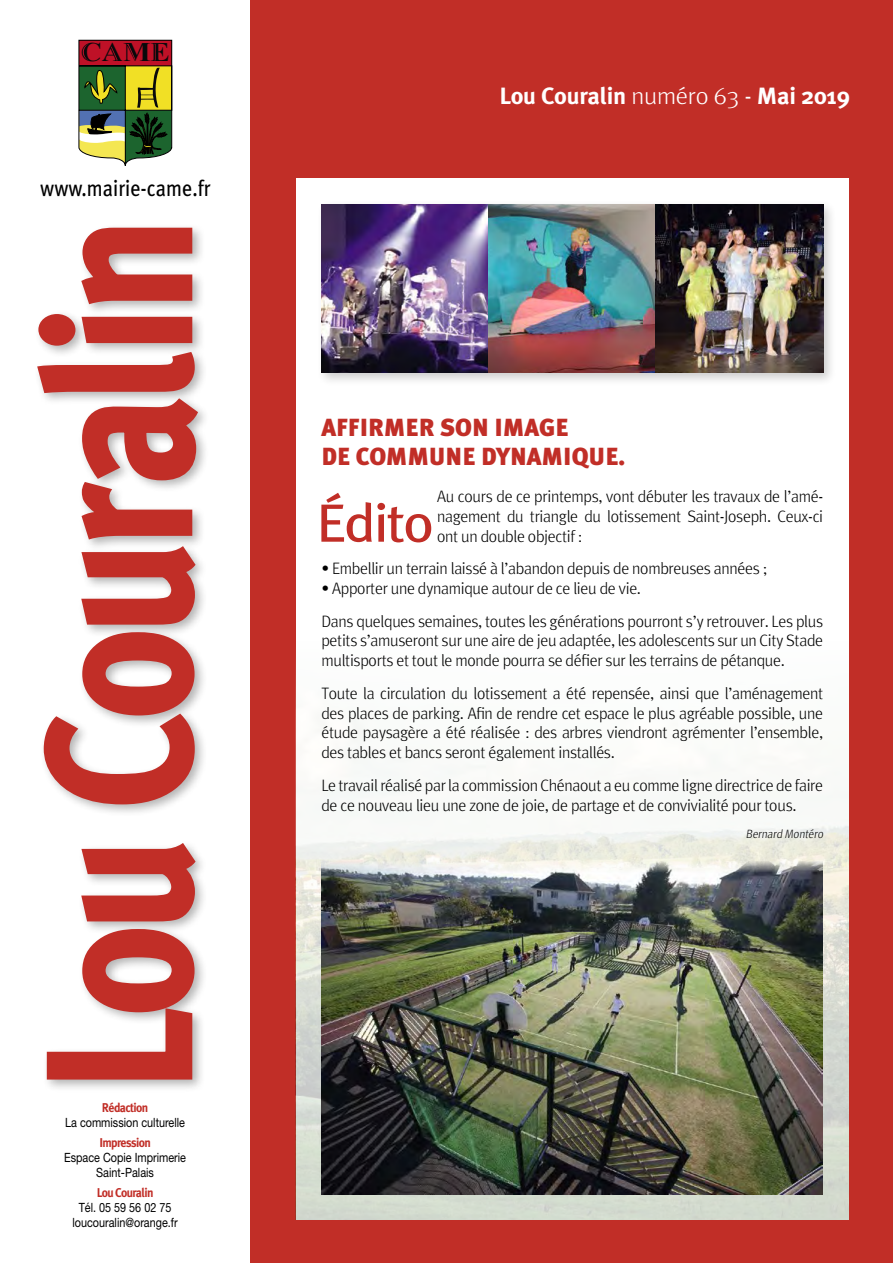
<style>
.page{position:relative;width:893px;height:1263px;background:#fff}
.page>*{position:absolute;margin:0;border:0;box-sizing:border-box;transform-origin:0 0}
.t1{font:700 205.05px "Meta Plus";letter-spacing:-.03em;color:#c12e27;scale:.85 1}
.t2{font:53.85px "Meta Plus";letter-spacing:-.04em;color:#c12e27;scale:1.09 1}
.t3{font:700 26.7px "Times New Roman";color:#08090b;scale:1.09 1}
.t4{font:900 24.75px/29.7px "Meta Plus";color:#c12e27}
.t5{font:700 23.55px "Meta Plus";letter-spacing:-.01em;color:#fff}
.t6{font:22.5px "Meta Plus";color:#000;scale:.9 1}
.t7{font:300 16.5px/19.8px "Meta";letter-spacing:-.02em;color:#000;scale:.95 1}
.t8{font:12.75px/15.3px "Helvetica Neue";color:#000;text-align:center;scale:.85 1}
.t9{font:700 12.75px "Meta Plus";letter-spacing:-.05em;color:#c12e27;scale:.93 1}
.t10{font:italic 300 12px "Meta";color:#000;scale:.9 1}
.s1{font-family:"Meta";font-weight:300}
</style>
<div class="page">
<svg style="left:78px;top:40px;width:94px;height:126px;background:#867543"></svg>
<div style="left:33px;top:223px;width:177px;height:869px;background:#000;opacity:.3"></div>
<svg style="left:45px;top:841px;width:152px;height:240px"></svg>
<svg style="left:35px;top:312px;width:165px;height:494px"></svg>
<svg style="left:79px;top:226px;width:115px;height:80px"></svg>
<div style="left:251px;top:0;width:642px;height:1263px;background:#c12e27"></div>
<div style="left:296px;top:178px;width:553px;height:1042px;background:#fff"></div>
<img style="left:296px;top:753px;width:553px;height:467px">
<div style="left:316px;top:200px;width:521px;height:186px;background:#000;opacity:.2"></div>
<img style="left:321px;top:205px;width:168px;height:168px">
<img style="left:489px;top:205px;width:167px;height:168px">
<img style="left:656px;top:205px;width:167px;height:168px">
<img style="left:322px;top:860px;width:501px;height:334px">
<h3 class="t3" style="left:81px;top:33px;width:83px">CAME</h3>
<h3 class="t6" style="left:40px;top:175px;width:191px">www.mairie-came.fr</h3>
<h1 class="t1" style="left:1px;top:1092px;width:1031px;rotate:-90deg">Lou Couralin</h1>
<p class="t9" style="left:102px;top:1100px;width:51px">Rédaction</p>
<p class="t8" style="left:65px;top:1114px;width:143px">La commission culturelle</p>
<p class="t9" style="left:99px;top:1135px;width:57px">Impression</p>
<p class="t8" style="left:64px;top:1149px;width:145px">Espace Copie Imprimerie<br>Saint-Palais</p>
<p class="t9" style="left:97px;top:1185px;width:63px">Lou Couralin</p>
<p class="t8" style="left:72px;top:1199px;width:125px">Tél. 05 59 56 02 75 loucouralin@orange.fr</p>
<h3 class="t5" style="left:500px;top:82px;width:352px">Lou Couralin <span class="s1">numéro 63 -</span> Mai 2019</h3>
<h3 class="t4" style="left:321px;top:412px;width:305px">AFFIRMER SON IMAGE<br>DE COMMUNE DYNAMIQUE.</h3>
<h2 class="t2" style="left:316px;top:492px;width:110px">Édito</h2>
<p class="t7" style="left:437px;top:486px;width:408px;text-align:justify">Au cours de ce printemps, vont débuter les travaux de l’amé&shy;nagement du triangle du lotissement Saint-Joseph. Ceux-ci ont un double objectif :</p>
<p class="t7" style="left:321px;top:558px;width:471px">• Embellir un terrain laissé à l’abandon depuis de nombreuses années ;</p>
<p class="t7" style="left:321px;top:572px;width:530px;line-height:32.5px">• Apporter une dynamique autour de ce lieu de vie.<br>Dans quelques semaines, toutes les générations pourront s’y retrouver. Les plus</p>
<p class="t7" style="left:321px;top:631px;width:530px">petits s’amuseront sur une aire de jeu adaptée, les adolescents sur un City Stade multisports et tout le monde pourra se défier sur les terrains de pétanque.</p>
<p class="t7" style="left:321px;top:683px;width:530px;text-align:justify">Toute la circulation du lotissement a été repensée, ainsi que l’aménagement des places de parking. Afin de rendre cet espace le plus agréable possible, une étude paysagère a été réalisée : des arbres viendront agrémenter l’ensemble, des tables et bancs seront également installés.</p>
<p class="t7" style="left:321px;top:775px;width:530px">Le travail réalisé par la commission Chénaout a eu comme ligne directrice de faire de ce nouveau lieu une zone de joie, de partage et de convivialité pour tous.</p>
<p class="t10" style="left:746px;top:827px;width:90px">Bernard Montéro</p>
</div>
